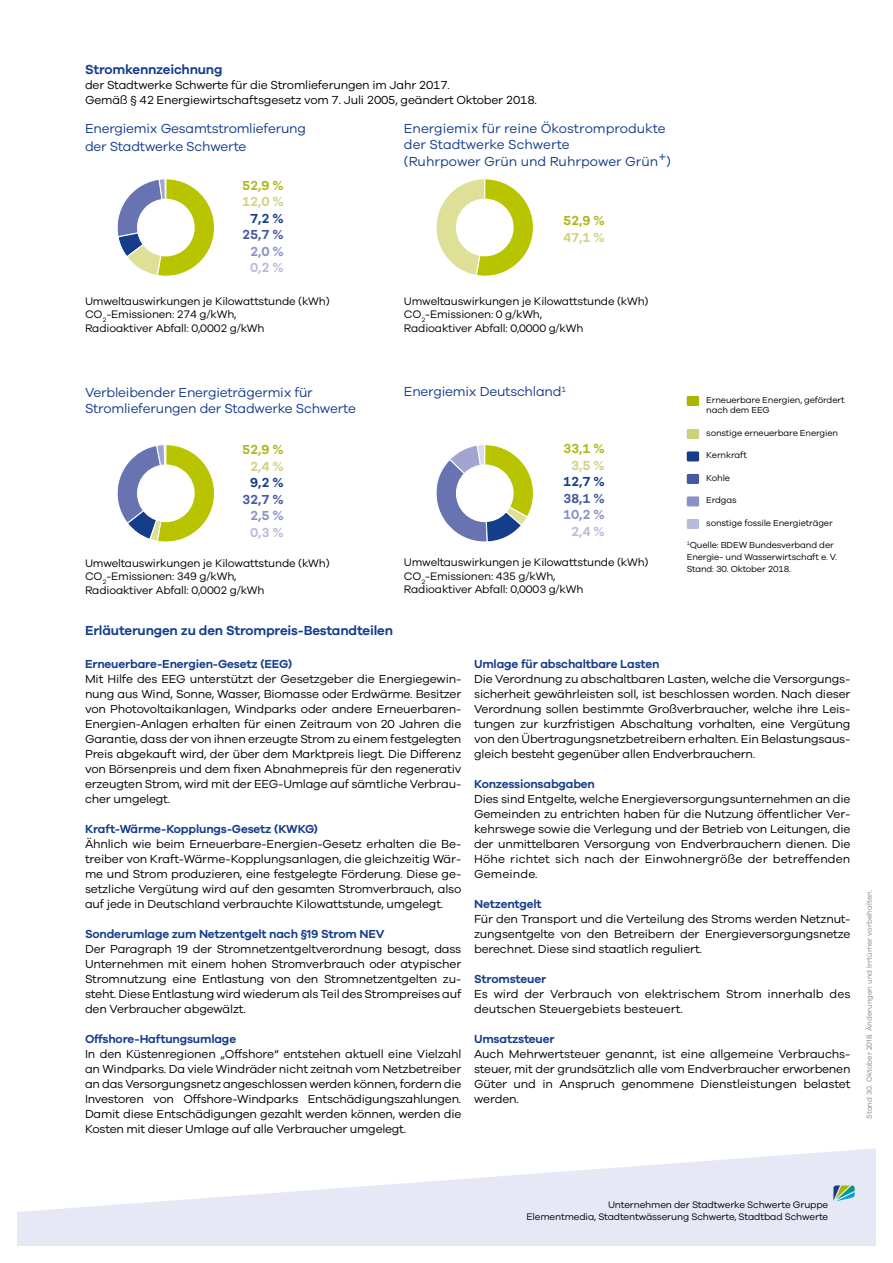
<style>
.page{position:relative;width:893px;height:1263px;background:#fff}
.page>*{position:absolute;margin:0;border:0;box-sizing:border-box;transform-origin:0 0}
.t1{font:13.5px/16.5px "Galano Grotesque";letter-spacing:-.015em;color:#153d8a}
.t2{font:600 13.5px "Galano Grotesque";letter-spacing:-.015em;color:#153d8a}
.t3{font:600 13.5px "Galano Grotesque";letter-spacing:-.015em;color:#aeb718}
.t4{font:600 13.5px "Galano Grotesque";color:#d1d280}
.t5{font:600 13.5px "Galano Grotesque";color:#465a9f}
.t6{font:600 13.5px "Galano Grotesque";color:#8a91c4}
.t7{font:600 13.5px "Galano Grotesque";color:#b9bbdd}
.t8{font:12px/15px "Galano Grotesque";letter-spacing:-.015em;color:#000;text-align:justify}
.t9{font:600 12px "Galano Grotesque";letter-spacing:-.015em;color:#153d8a}
.t10{font:11.25px/13.5px "Galano Grotesque";letter-spacing:-.015em;color:#000}
.t11{font:9.75px/12px "Galano Grotesque";letter-spacing:-.015em;color:#000;text-align:right}
.t12{font:9px/12px "Galano Grotesque";letter-spacing:-.015em;color:#000}
.t13{font:7.5px "Galano Grotesque";color:#878787}
</style>
<div class="page">
<svg style="left:17px;top:1148px;width:859px;height:98px;fill:#e7e8f5"></svg>
<svg style="left:833px;top:1185px;width:22px;height:16px"></svg>
<div style="left:687px;top:396px;width:12px;height:10px;background:#aab500"></div>
<div style="left:687px;top:429px;width:12px;height:10px;background:#ccd079"></div>
<div style="left:687px;top:451px;width:12px;height:10px;background:#153d8a"></div>
<div style="left:687px;top:474px;width:12px;height:10px;background:#465a9f"></div>
<div style="left:687px;top:496px;width:12px;height:10px;background:#8a91c4"></div>
<div style="left:687px;top:519px;width:12px;height:10px;background:#b9bbdd"></div>
<svg style="left:436px;top:444px;width:98px;height:98px"></svg>
<svg style="left:436px;top:178px;width:98px;height:99px"></svg>
<div style="left:456px;top:464px;width:58px;height:58px;background:#fff;border-radius:50%"></div>
<div style="left:456px;top:199px;width:58px;height:57px;background:#fff;border-radius:50%"></div>
<svg style="left:117px;top:178px;width:98px;height:99px"></svg>
<svg style="left:117px;top:444px;width:98px;height:98px"></svg>
<div style="left:137px;top:199px;width:58px;height:57px;background:#fff;border-radius:50%"></div>
<div style="left:137px;top:464px;width:58px;height:58px;background:#fff;border-radius:50%"></div>
<p class="t2" style="left:85px;top:61px;width:139px">Stromkennzeichnung</p>
<p class="t8" style="left:85px;top:77px;width:453px">der Stadtwerke Schwerte für die Stromlieferungen im Jahr 2017.<br>Gemäß § 42 Energiewirtschaftsgesetz vom 7. Juli 2005, geändert Oktober 2018.</p>
<p class="t1" style="left:85px;top:119px;width:222px;line-height:18px">Energiemix Gesamtstromlieferung der Stadtwerke Schwerte</p>
<p class="t3" style="left:242px;top:177px;width:43px">52,9 %</p>
<p class="t4" style="left:242px;top:194px;width:43px">12,0 %</p>
<p class="t2" style="left:250px;top:210px;width:35px">7,2 %</p>
<p class="t5" style="left:242px;top:227px;width:43px">25,7 %</p>
<p class="t6" style="left:250px;top:243px;width:35px">2,0 %</p>
<p class="t7" style="left:250px;top:260px;width:35px">0,2 %</p>
<p class="t10" style="left:85px;top:294px;width:246px">Umweltauswirkungen je Kilowattstunde (kWh)<br>CO<sub>2</sub>-Emissionen: 274 g/kWh,<br>Radioaktiver Abfall: 0,0002 g/kWh</p>
<p class="t1" style="left:404px;top:119px;width:268px">Energiemix für reine Ökostromprodukte der Stadtwerke Schwerte<br>(Ruhrpower Grün und Ruhrpower Grün+)</p>
<p class="t3" style="left:563px;top:212px;width:43px">52,9 %</p>
<p class="t4" style="left:563px;top:229px;width:43px">47,1 %</p>
<p class="t10" style="left:404px;top:294px;width:246px">Umweltauswirkungen je Kilowattstunde (kWh)<br>CO<sub>2</sub>-Emissionen: 0 g/kWh,<br>Radioaktiver Abfall: 0,0000 g/kWh</p>
<p class="t1" style="left:85px;top:384px;width:272px">Verbleibender Energieträgermix für<br>Stromlieferungen der Stadwerke Schwerte</p>
<p class="t3" style="left:242px;top:441px;width:43px">52,9 %</p>
<p class="t4" style="left:250px;top:458px;width:35px">2,4 %</p>
<p class="t2" style="left:250px;top:474px;width:35px">9,2 %</p>
<p class="t5" style="left:242px;top:491px;width:43px">32,7 %</p>
<p class="t6" style="left:250px;top:507px;width:35px">2,5 %</p>
<p class="t7" style="left:250px;top:524px;width:35px">0,3 %</p>
<p class="t10" style="left:85px;top:556px;width:246px">Umweltauswirkungen je Kilowattstunde (kWh)<br>CO<sub>2</sub>-Emissionen: 349 g/kWh,<br>Radioaktiver Abfall: 0,0002 g/kWh</p>
<p class="t1" style="left:404px;top:383px;width:164px">Energiemix Deutschland<sup>1</sup></p>
<p class="t3" style="left:563px;top:441px;width:43px">33,1 %</p>
<p class="t4" style="left:571px;top:457px;width:35px">3,5 %</p>
<p class="t2" style="left:563px;top:474px;width:43px">12,7 %</p>
<p class="t5" style="left:563px;top:490px;width:43px">38,1 %</p>
<p class="t6" style="left:563px;top:507px;width:43px">10,2 %</p>
<p class="t7" style="left:571px;top:523px;width:35px">2,4 %</p>
<p class="t10" style="left:404px;top:555px;width:246px">Umweltauswirkungen je Kilowattstunde (kWh)<br>CO<sub>2</sub>-Emissionen: 435 g/kWh,<br>Radioaktiver Abfall: 0,0003 g/kWh</p>
<p class="t12" style="left:706px;top:394px;width:140px;line-height:10.5px">Erneuerbare Energien, gefördert nach dem EEG</p>
<p class="t12" style="left:706px;top:426px;width:133px">sonstige erneuerbare Energien</p>
<p class="t12" style="left:706px;top:449px;width:42px">Kernkraft</p>
<p class="t12" style="left:706px;top:471px;width:25px">Kohle</p>
<p class="t12" style="left:706px;top:494px;width:32px">Erdgas</p>
<p class="t12" style="left:706px;top:516px;width:128px">sonstige fossile Energieträger</p>
<p class="t12" style="left:687px;top:539px;width:152px"><sup>1</sup>Quelle: BDEW Bundesverband der<br>Energie- und Wasserwirtschaft e. V.<br>Stand: 30. Oktober 2018.</p>
<p class="t2" style="left:85px;top:622px;width:309px">Erläuterungen zu den Strompreis-Bestandteilen</p>
<p class="t9" style="left:85px;top:657px;width:209px">Erneuerbare-Energien-Gesetz (EEG)</p>
<p class="t8" style="left:85px;top:671px;width:378px">Mit Hilfe des EEG unterstützt der Gesetzgeber die Energiegewin&shy;nung aus Wind, Sonne, Wasser, Biomasse oder Erdwärme. Besitzer von Photovoltaikanlagen, Windparks oder andere Erneuerbaren-Energien-Anlagen erhalten für einen Zeitraum von 20 Jahren die Garantie, dass der von ihnen erzeugte Strom zu einem festgelegten Preis abgekauft wird, der über dem Marktpreis liegt. Die Differenz von Börsenpreis und dem fixen Abnahmepreis für den regenerativ erzeugten Strom, wird mit der EEG-Umlage auf sämtliche Verbrau&shy;cher umgelegt.</p>
<p class="t9" style="left:85px;top:822px;width:234px">Kraft-Wärme-Kopplungs-Gesetz (KWKG)</p>
<p class="t8" style="left:85px;top:836px;width:378px">Ähnlich wie beim Erneuerbare-Energien-Gesetz erhalten die Be&shy;treiber von Kraft-Wärme-Kopplungsanlagen, die gleichzeitig Wär&shy;me und Strom produzieren, eine festgelegte Förderung. Diese ge&shy;setzliche Vergütung wird auf den gesamten Stromverbrauch, also auf jede in Deutschland verbrauchte Kilowattstunde, umgelegt.</p>
<p class="t9" style="left:85px;top:927px;width:301px">Sonderumlage zum Netzentgelt nach §19 Strom NEV</p>
<p class="t8" style="left:85px;top:941px;width:378px">Der Paragraph 19 der Stromnetzentgeltverordnung besagt, dass Unternehmen mit einem hohen Stromverbrauch oder atypischer Stromnutzung eine Entlastung von den Stromnetzentgelten zu&shy;steht. Diese Entlastung wird wiederum als Teil des Strompreises auf den Verbraucher abgewälzt.</p>
<p class="t9" style="left:85px;top:1032px;width:153px">Offshore-Haftungsumlage</p>
<p class="t8" style="left:85px;top:1046px;width:378px">In den Küstenregionen „Offshore“ entstehen aktuell eine Vielzahl an Windparks. Da viele Windräder nicht zeitnah vom Netzbetreiber an das Versorgungsnetz angeschlossen werden können, fordern die Investoren von Offshore-Windparks Entschädigungszahlungen.<br>Damit diese Entschädigungen gezahlt werden können, werden die Kosten mit dieser Umlage auf alle Verbraucher umgelegt.</p>
<p class="t9" style="left:474px;top:657px;width:187px">Umlage für abschaltbare Lasten</p>
<p class="t8" style="left:474px;top:671px;width:378px">Die Verordnung zu abschaltbaren Lasten, welche die Versorgungs&shy;sicherheit gewährleisten soll, ist beschlossen worden. Nach dieser Verordnung sollen bestimmte Großverbraucher, welche ihre Leis&shy;tungen zur kurzfristigen Abschaltung vorhalten, eine Vergütung von den Übertragungsnetzbetreibern erhalten. Ein Belastungsaus&shy;gleich besteht gegenüber allen Endverbrauchern.</p>
<p class="t9" style="left:474px;top:777px;width:122px">Konzessionsabgaben</p>
<p class="t8" style="left:474px;top:791px;width:378px">Dies sind Entgelte, welche Energieversorgungsunternehmen an die Gemeinden zu entrichten haben für die Nutzung öffentlicher Ver&shy;kehrswege sowie die Verlegung und der Betrieb von Leitungen, die der unmittelbaren Versorgung von Endverbrauchern dienen. Die Höhe richtet sich nach der Einwohnergröße der betreffenden Gemeinde.</p>
<p class="t9" style="left:474px;top:897px;width:69px">Netzentgelt</p>
<p class="t8" style="left:474px;top:911px;width:378px">Für den Transport und die Verteilung des Stroms werden Netznut&shy;zungsentgelte von den Betreibern der Energieversorgungsnetze berechnet. Diese sind staatlich reguliert.</p>
<p class="t9" style="left:474px;top:972px;width:74px">Stromsteuer</p>
<p class="t8" style="left:474px;top:986px;width:378px">Es wird der Verbrauch von elektrischem Strom innerhalb des deutschen Steuergebiets besteuert.</p>
<p class="t9" style="left:474px;top:1032px;width:82px">Umsatzsteuer</p>
<p class="t8" style="left:474px;top:1046px;width:378px">Auch Mehrwertsteuer genannt, ist eine allgemeine Verbrauchs&shy;steuer, mit der grundsätzlich alle vom Endverbraucher erworbenen Güter und in Anspruch genommene Dienstleistungen belastet werden.</p>
<p class="t13" style="left:865px;top:1119px;width:230px;rotate:-90deg">Stand 30. Oktober 2018. Änderungen und Irrtümer vorbehalten.</p>
<p class="t11" style="left:527px;top:1199px;width:303px">Unternehmen der Stadtwerke Schwerte Gruppe<br>Elementmedia, Stadtentwässerung Schwerte, Stadtbad Schwerte</p>
</div>
